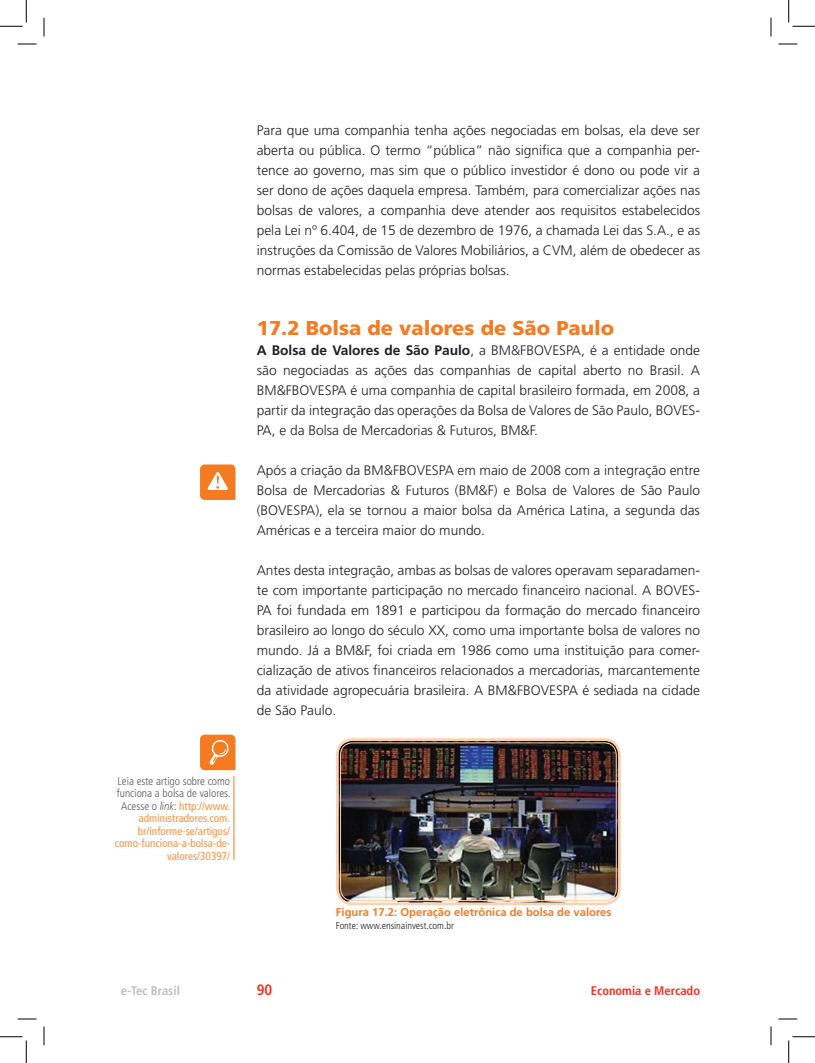
<style>
.page{position:relative;width:815px;height:1063px;background:#fff}
.page>*{position:absolute;margin:0;border:0;box-sizing:border-box;transform-origin:0 0}
.t1{font:900 20px "Frutiger LT Std";color:#f47b21}
.t2{font:700 condensed 15px "Frutiger LT Std";color:#ef3122}
.t3{font:300 13.75px/20px "Frutiger LT Std";color:#231f20;text-align:justify}
.t4{font:700 condensed 12.5px "Frutiger LT Std";color:#ef3122}
.t5{font:700 condensed 12.5px "Frutiger LT Std";color:#bcbdc0}
.t6{font:condensed 11.25px/12.5px "Frutiger LT Std";color:#f69246;text-align:right}
.t7{font:700 11.25px "Frutiger LT Std";color:#f47b21}
.t8{font:300 condensed 10px "Frutiger LT Std";color:#231f20}
.s1{font-weight:300;color:#57585a}
.s2{font-weight:300;font-style:italic;font-stretch:normal;color:#57585a}
.s3{font-weight:700}
</style>
<div class="page">
<img style="left:339px;top:740px;width:279px;height:162px">
<div style="left:336px;top:738px;width:284px;height:167px;border:2px solid #fcd2b0;border-radius:15px"></div>
<div style="left:340px;top:742px;width:276px;height:158px;border:1px solid #fcd2b0;border-radius:12px"></div>
<svg style="left:200px;top:464px;width:35px;height:36px"></svg>
<hr style="left:233px;top:776px;width:1px;height:84px;background:#f47b21">
<svg style="left:200px;top:734px;width:35px;height:36px"></svg>
<svg style="left:18px;top:43px;width:18px;height:2px"></svg>
<svg style="left:778px;top:43px;width:19px;height:2px"></svg>
<svg style="left:18px;top:1018px;width:18px;height:1px"></svg>
<svg style="left:778px;top:1018px;width:19px;height:1px"></svg>
<svg style="left:43px;top:18px;width:2px;height:18px"></svg>
<svg style="left:43px;top:1026px;width:2px;height:19px"></svg>
<svg style="left:770px;top:18px;width:1px;height:18px"></svg>
<svg style="left:770px;top:1026px;width:1px;height:19px"></svg>
<svg style="left:0;top:0;width:27px;height:27px"></svg>
<svg style="left:0;top:1036px;width:27px;height:26px"></svg>
<svg style="left:788px;top:0;width:26px;height:27px"></svg>
<svg style="left:788px;top:1036px;width:26px;height:26px"></svg>
<p class="t3" style="left:257px;top:120px;width:444px">Para que uma companhia tenha ações negociadas em bolsas, ela deve ser aberta ou pública. O termo “pública” não significa que a companhia per&shy;tence ao governo, mas sim que o público investidor é dono ou pode vir a ser dono de ações daquela empresa. Também, para comercializar ações nas bolsas de valores, a companhia deve atender aos requisitos estabelecidos pela Lei nº 6.404, de 15 de dezembro de 1976, a chamada Lei das S.A., e as instruções da Comissão de Valores Mobiliários, a CVM, além de obedecer as normas estabelecidas pelas próprias bolsas.</p>
<p class="t6" style="left:115px;top:774px;width:117px"><span class="s1">Leia este artigo sobre como funciona a bolsa de valores.<br>Acesse o</span> <span class="s2">link</span><span class="s1">:</span> http://www. administradores.com. br/informe-se/artigos/ como-funciona-a-bolsa-de&shy;valores/30397/</p>
<h1 class="t1" style="left:257px;top:316px;width:359px">17.2 Bolsa de valores de São Paulo</h1>
<p class="t3" style="left:257px;top:340px;width:444px"><span class="s3">A Bolsa de Valores de São Paulo</span>, a BM&amp;FBOVESPA, é a entidade onde são negociadas as ações das companhias de capital aberto no Brasil. A BM&amp;FBOVESPA é uma companhia de capital brasileiro formada, em 2008, a partir da integração das operações da Bolsa de Valores de São Paulo, BOVES-PA, e da Bolsa de Mercadorias &amp; Futuros, BM&amp;F.</p>
<p class="t3" style="left:257px;top:460px;width:444px">Após a criação da BM&amp;FBOVESPA em maio de 2008 com a integração entre Bolsa de Mercadorias &amp; Futuros (BM&amp;F) e Bolsa de Valores de São Paulo (BOVESPA), ela se tornou a maior bolsa da América Latina, a segunda das Américas e a terceira maior do mundo.</p>
<p class="t3" style="left:257px;top:560px;width:444px">Antes desta integração, ambas as bolsas de valores operavam separadamen&shy;te com importante participação no mercado financeiro nacional. A BOVES-PA foi fundada em 1891 e participou da formação do mercado financeiro brasileiro ao longo do século XX, como uma importante bolsa de valores no mundo. Já a BM&amp;F, foi criada em 1986 como uma instituição para comer&shy;cialização de ativos financeiros relacionados a mercadorias, marcantemente da atividade agropecuária brasileira. A BM&amp;FBOVESPA é sediada na cidade de São Paulo.</p>
<p class="t7" style="left:336px;top:905px;width:277px">Figura 17.2: Operação eletrônica de bolsa de valores</p>
<p class="t8" style="left:336px;top:919px;width:119px">Fonte: www.ensinainvest.com.br</p>
<p class="t5" style="left:121px;top:983px;width:61px">e-Tec Brasil</p>
<p class="t2" style="left:257px;top:981px;width:17px">90</p>
<p class="t4" style="left:590px;top:983px;width:111px">Economia e Mercado</p>
</div>
